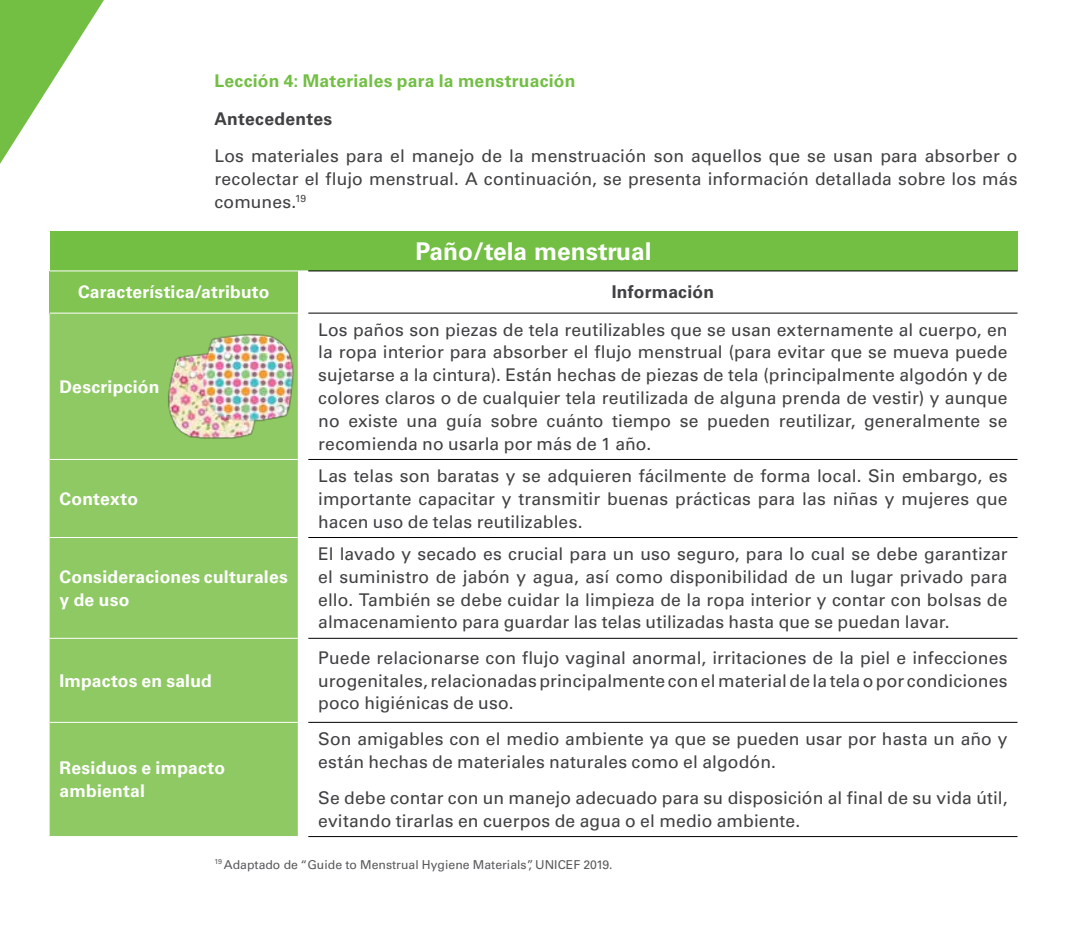
<style>
.page{position:relative;width:1092px;height:943px;background:#fff}
.page>*{position:absolute;margin:0;border:0;box-sizing:border-box;transform-origin:0 0}
.t1{font:700 24.5px "Univers LT Std";color:#fff}
.t2{font:17.5px/22.8px "Univers LT Std";letter-spacing:.005em;color:#414042;text-align:justify}
.t3{font:700 17.5px/22.8px "Univers LT Std";letter-spacing:.01em;color:#fff}
.t4{font:700 17.5px "Univers LT Std";letter-spacing:.01em;color:#72bf44}
.t5{font:700 17.5px "Univers LT Std";letter-spacing:.015em;color:#414042}
.t6{font:12.25px "Univers LT Std";color:#58595b}
</style>
<div class="page">
<svg style="left:0;top:0;width:104px;height:164px"></svg>
<div style="left:50px;top:231px;width:967px;height:40px;background:#72bf44"></div>
<div style="left:50px;top:271px;width:248px;height:42px;background:#81c452"></div>
<div style="left:50px;top:314px;width:248px;height:522px;background:#8fc964"></div>
<hr style="left:50px;top:270px;width:248px;height:1px;background:#fff">
<hr style="left:50px;top:459px;width:248px;height:1px;background:#fff">
<hr style="left:50px;top:537px;width:248px;height:1px;background:#fff">
<hr style="left:50px;top:638px;width:248px;height:1px;background:#fff">
<hr style="left:50px;top:722px;width:248px;height:1px;background:#fff">
<hr style="left:308px;top:270px;width:709px;height:1px;background:#000">
<hr style="left:308px;top:313px;width:709px;height:1px;background:#000">
<hr style="left:308px;top:459px;width:709px;height:1px;background:#000">
<hr style="left:308px;top:537px;width:709px;height:1px;background:#000">
<hr style="left:308px;top:638px;width:709px;height:1px;background:#000">
<hr style="left:308px;top:722px;width:709px;height:1px;background:#000">
<hr style="left:308px;top:836px;width:709px;height:1px;background:#000">
<img style="left:163px;top:328px;width:135px;height:117px">
<p class="t4" style="left:214px;top:71px;width:362px">Lección 4: Materiales para la menstruación</p>
<p class="t5" style="left:214px;top:108px;width:119px">Antecedentes</p>
<p class="t2" style="left:214px;top:145px;width:804px">Los materiales para el manejo de la menstruación son aquellos que se usan para absorber o recolectar el flujo menstrual. A continuación, se presenta información detallada sobre los más comunes.<sup>19</sup></p>
<h1 class="t1" style="left:415px;top:237px;width:237px">Paño/tela menstrual</h1>
<p class="t3" style="left:78px;top:281px;width:193px">Característica/atributo</p>
<p class="t5" style="left:611px;top:282px;width:104px">Información</p>
<p class="t3" style="left:60px;top:375px;width:101px">Descripción</p>
<p class="t3" style="left:60px;top:487px;width:80px">Contexto</p>
<p class="t3" style="left:60px;top:565px;width:230px">Consideraciones culturales y de uso</p>
<p class="t3" style="left:60px;top:669px;width:154px">Impactos en salud</p>
<p class="t3" style="left:60px;top:757px;width:167px">Residuos e impacto ambiental</p>
<p class="t2" style="left:318px;top:318px;width:691px">Los paños son piezas de tela reutilizables que se usan externamente al cuerpo, en la ropa interior para absorber el flujo menstrual (para evitar que se mueva puede sujetarse a la cintura). Están hechas de piezas de tela (principalmente algodón y de colores claros o de cualquier tela reutilizada de alguna prenda de vestir) y aunque no existe una guía sobre cuánto tiempo se pueden reutilizar, generalmente se recomienda no usarla por más de 1 año.</p>
<p class="t2" style="left:318px;top:464px;width:690px">Las telas son baratas y se adquieren fácilmente de forma local. Sin embargo, es importante capacitar y transmitir buenas prácticas para las niñas y mujeres que hacen uso de telas reutilizables.</p>
<p class="t2" style="left:318px;top:542px;width:690px">El lavado y secado es crucial para un uso seguro, para lo cual se debe garantizar el suministro de jabón y agua, así como disponibilidad de un lugar privado para ello. También se debe cuidar la limpieza de la ropa interior y contar con bolsas de almacenamiento para guardar las telas utilizadas hasta que se puedan lavar.</p>
<p class="t2" style="left:318px;top:646px;width:690px">Puede relacionarse con flujo vaginal anormal, irritaciones de la piel e infecciones urogenitales, relacionadas principalmente con el material de la tela o por condiciones poco higiénicas de uso.</p>
<p class="t2" style="left:318px;top:727px;width:690px">Son amigables con el medio ambiente ya que se pueden usar por hasta un año y están hechas de materiales naturales como el algodón.</p>
<p class="t2" style="left:318px;top:786px;width:690px">Se debe contar con un manejo adecuado para su disposición al final de su vida útil, evitando tirarlas en cuerpos de agua o el medio ambiente.</p>
<p class="t6" style="left:214px;top:857px;width:399px"><sup>19</sup> Adaptado de “Guide to Menstrual Hygiene Materials”, UNICEF 2019.</p>
</div>
